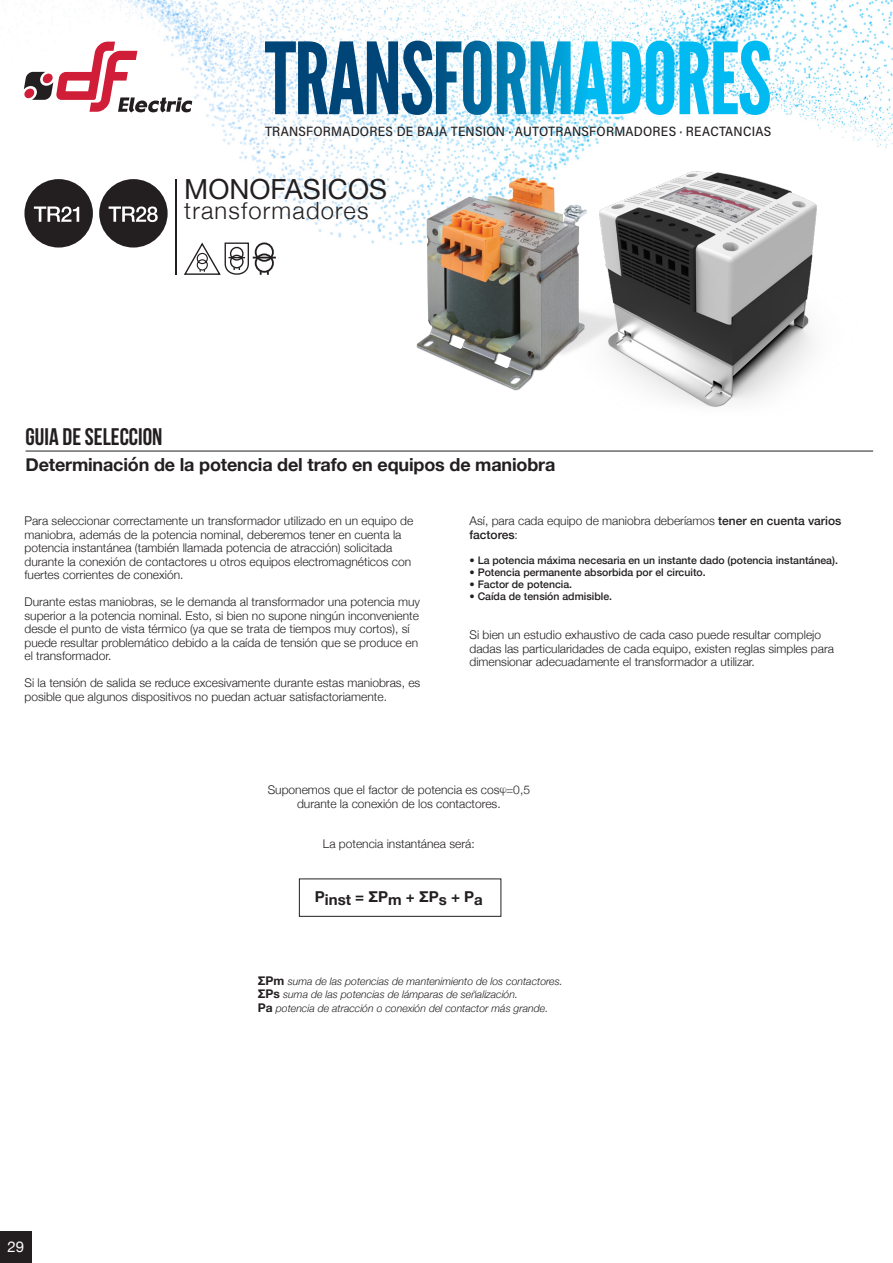
<style>
.page{position:relative;width:893px;height:1263px;background:#fff}
.page>*{position:absolute;margin:0;border:0;box-sizing:border-box;transform-origin:0 0}
.t1{font:27.75px "Helvetica Neue";color:#231f20}
.t2{font:700 24px "Bebas Neue";color:#231f20}
.t3{font:300 23.7px "Helvetica Neue";letter-spacing:.05em;color:#231f20}
.t4{font:700 18px "Helvetica Neue";letter-spacing:-.01em;color:#231f20}
.t5{font:700 15px "Helvetica Neue";color:#231f20}
.t6{font:15px "Helvetica Neue";color:#fff}
.t7{font:500 13.5px "Acumin Pro Semi Cond";letter-spacing:.02em;color:#231f20}
.t8{font:300 12px/13.5px "Helvetica Neue";color:#231f20}
.t9{font:italic 300 10.5px/13.5px "Helvetica Neue";color:#231f20}
.t10{font:500 10.5px "Helvetica Neue";color:#231f20}
.s1{font-weight:500}
.s2{font-weight:700;font-style:normal;font-size:12px}
</style>
<div class="page">
<img style="left:2px;top:0;width:891px;height:244px">
<svg style="left:24px;top:42px;width:168px;height:72px"></svg>
<div style="left:299px;top:878px;width:202px;height:39px;border:1px solid #231f20"></div>
<div style="left:0;top:1231px;width:32px;height:32px;background:#231f20"></div>
<img style="left:388px;top:162px;width:272px;height:229px">
<img style="left:540px;top:163px;width:336px;height:244px">
<svg style="left:183px;top:241px;width:93px;height:34px"></svg>
<hr style="left:175px;top:179px;width:1px;height:96px;background:#231f20">
<svg style="left:24px;top:179px;width:69px;height:69px"></svg>
<svg style="left:99px;top:179px;width:69px;height:69px"></svg>
<hr style="left:26px;top:451px;width:847px;height:1px;background:#231f20">
<svg style="left:402px;top:41px;width:368px;height:74px"></svg>
<p class="t7" style="left:265px;top:122px;width:508px">TRANSFORMADORES DE BAJA TENSION · AUTOTRANSFORMADORES · REACTANCIAS</p>
<h1 class="t1" style="left:184px;top:169px;width:204px">MONOFASICOS</h1>
<h3 class="t3" style="left:184px;top:191px;width:186px">transformadores</h3>
<h2 class="t2" style="left:26px;top:423px;width:138px">GUIA DE SELECCION</h2>
<h3 class="t4" style="left:26px;top:451px;width:531px">Determinación de la potencia del trafo en equipos de maniobra</h3>
<p class="t8" style="left:24px;top:513px;width:390px">Para seleccionar correctamente un transformador utilizado en un equipo de maniobra, además de la potencia nominal, deberemos tener en cuenta la potencia instantánea (también llamada potencia de atracción) solicitada durante la conexión de contactores u otros equipos electromagnéticos con fuertes corrientes de conexión.</p>
<p class="t8" style="left:24px;top:594px;width:397px">Durante estas maniobras, se le demanda al transformador una potencia muy superior a la potencia nominal. Esto, si bien no supone ningún inconveniente desde el punto de vista térmico (ya que se trata de tiempos muy cortos), sí puede resultar problemático debido a la caída de tensión que se produce en el transformador.</p>
<p class="t8" style="left:24px;top:675px;width:397px">Si la tensión de salida se reduce excesivamente durante estas maniobras, es posible que algunos dispositivos no puedan actuar satisfactoriamente.</p>
<p class="t8" style="left:469px;top:513px;width:373px">Así, para cada equipo de maniobra deberíamos <span class="s1">tener en cuenta varios factores</span>:</p>
<p class="t10" style="left:469px;top:552px;width:370px">• La potencia máxima necesaria en un instante dado (potencia instantánea).</p>
<p class="t10" style="left:469px;top:564px;width:238px">• Potencia permanente absorbida por el circuito.</p>
<p class="t10" style="left:469px;top:576px;width:104px">• Factor de potencia.</p>
<p class="t10" style="left:469px;top:588px;width:144px">• Caída de tensión admisible.</p>
<p class="t8" style="left:469px;top:627px;width:366px">Si bien un estudio exhaustivo de cada caso puede resultar complejo dadas las particularidades de cada equipo, existen reglas simples para dimensionar adecuadamente el transformador a utilizar.</p>
<p class="t8" style="left:268px;top:782px;width:264px;text-align:center">Suponemos que el factor de potencia es cos =0,5 durante la conexión de los contactores.</p>
<p class="t8" style="left:323px;top:836px;width:153px">La potencia instantánea será:</p>
<p class="t5" style="left:315px;top:885px;width:169px">Pinst = ΣPm + ΣPs + Pa</p>
<p class="t6" style="left:8px;top:1236px;width:18px">29</p>
<p class="t9" style="left:258px;top:974px;width:306px"><span class="s2">ΣPm</span> suma de las potencias de mantenimiento de los contactores.<br><span class="s2">ΣPs</span> suma de las potencias de lámparas de señalización.<br><span class="s2">Pa</span> potencia de atracción o conexión del contactor más grande.</p>
</div>
